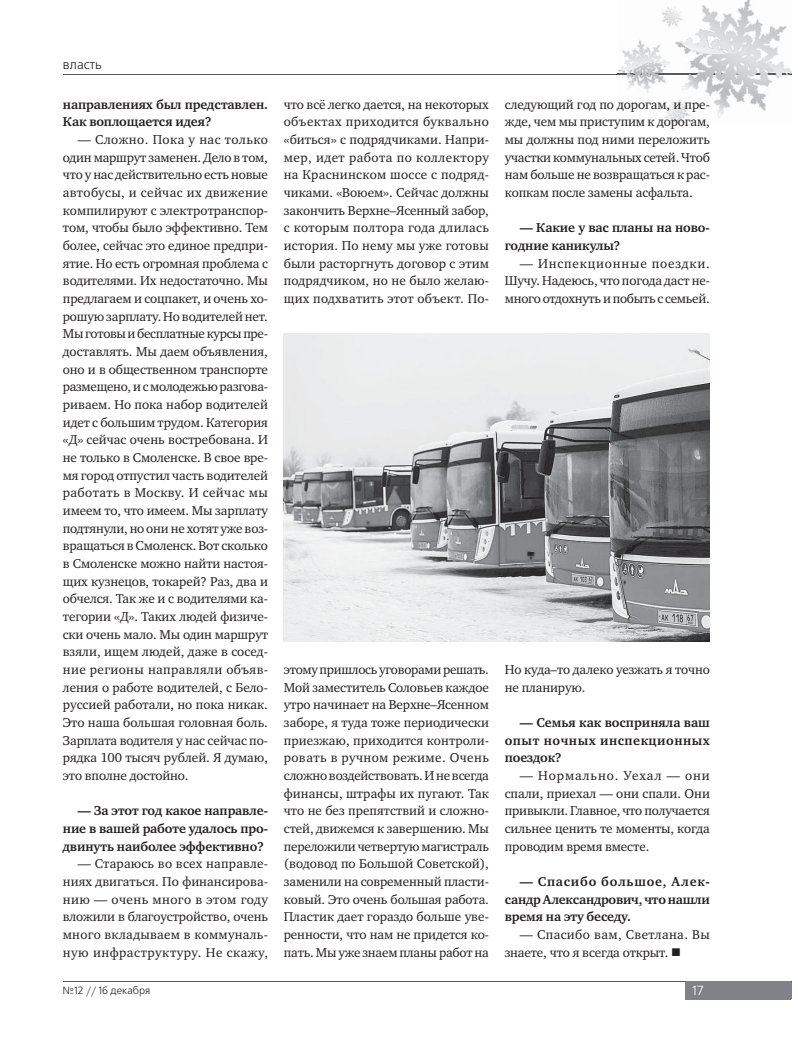
<style>
.page{position:relative;width:798px;height:1063px;background:#fff}
.page>*{position:absolute;margin:0;border:0;box-sizing:border-box;transform-origin:0 0}
.t1{font:13.12px/17.6px "Charter ITC";letter-spacing:-.01em;color:#231f20;text-align:justify}
.t2{font:700 13.12px/17.6px "Charter ITC";letter-spacing:-.01em;color:#231f20;text-align:justify}
.t3{font:13.12px "Free Set C";color:#231f20}
.t4{font:13.12px "Free Set C";color:#fff}
.t5{font:10.5px "Free Set C";color:#231f20}
</style>
<div class="page">
<hr style="left:63px;top:982px;width:727px;height:1px;background:#58595b">
<hr style="left:63px;top:74px;width:727px;height:1px;background:#58595b">
<div style="left:685px;top:982px;width:105px;height:16px;background:#808285"></div>
<div style="left:685px;top:983px;width:105px;height:16px;background:#808285"></div>
<img style="left:617px;top:0;width:173px;height:124px">
<img style="left:617px;top:74px;width:173px;height:1px">
<img style="left:284px;top:333px;width:425px;height:308px">
<p class="t3" style="left:63px;top:59px;width:41px">власть</p>
<p class="t2" style="left:63px;top:96px;width:206px">направлениях был представлен.<br>Как воплощается идея?</p>
<p class="t1" style="left:63px;top:132px;width:206px;text-indent:15px">— Сложно. Пока у нас только один маршрут заменен. Дело в том, что у нас действительно есть новые автобусы, и сейчас их движение компилируют с электротранспор&shy;том, чтобы было эффективно. Тем более, сейчас это единое предпри&shy;ятие. Но есть огромная проблема с водителями. Их недостаточно. Мы предлагаем и соцпакет, и очень хо&shy;рошую зарплату. Но водителей нет.<br>Мы готовы и бесплатные курсы пре&shy;доставлять. Мы даем объявления, оно и в общественном транспорте размещено, и с молодежью разгова&shy;риваем. Но пока набор водителей идет с большим трудом. Категория «Д» сейчас очень востребована. И не только в Смоленске. В свое вре&shy;мя город отпустил часть водителей работать в Москву. И сейчас мы имеем то, что имеем. Мы зарплату подтянули, но они не хотят уже воз&shy;вращаться в Смоленск. Вот сколько в Смоленске можно найти настоя&shy;щих кузнецов, токарей? Раз, два и обчелся. Так же и с водителями ка&shy;тегории «Д». Таких людей физиче&shy;ски очень мало. Мы один маршрут взяли, ищем людей, даже в сосед&shy;ние регионы направляли объяв&shy;ления о работе водителей, с Бело&shy;руссией работали, но пока никак.<br>Это наша большая головная боль.<br>Зарплата водителя у нас сейчас по&shy;рядка 100 тысяч рублей. Я думаю, это вполне достойно.</p>
<p class="t2" style="left:63px;top:803px;width:206px;text-indent:15px">— За этот год какое направле&shy;ние в вашей работе удалось про&shy;двинуть наиболее эффективно?</p>
<p class="t1" style="left:63px;top:856px;width:206px;text-indent:15px">— Стараюсь во всех направле&shy;ниях двигаться. По финансирова&shy;нию — очень много в этом году вложили в благоустройство, очень много вкладываем в коммуналь&shy;ную инфраструктуру. Не скажу,</p>
<p class="t1" style="left:284px;top:96px;width:206px">что всё легко дается, на некоторых объектах приходится буквально «биться» с подрядчиками. Напри&shy;мер, идет работа по коллектору на Краснинском шоссе с подряд&shy;чиками. «Воюем». Сейчас должны закончить Верхне–Ясенный забор, с которым полтора года длилась история. По нему мы уже готовы были расторгнуть договор с этим подрядчиком, но не было желаю&shy;щих подхватить этот объект. По-</p>
<p class="t1" style="left:504px;top:96px;width:206px">следующий год по дорогам, и пре&shy;жде, чем мы приступим к дорогам, мы должны под ними переложить участки коммунальных сетей. Чтоб нам больше не возвращаться к рас&shy;копкам после замены асфальта.</p>
<p class="t2" style="left:504px;top:220px;width:206px;text-indent:15px">— Какие у вас планы на ново&shy;годние каникулы?</p>
<p class="t1" style="left:504px;top:255px;width:206px;text-indent:15px">— Инспекционные поездки.<br>Шучу. Надеюсь, что погода даст не&shy;много отдохнуть и побыть с семьей.</p>
<p class="t1" style="left:284px;top:661px;width:206px">этому пришлось уговорами решать.<br>Мой заместитель Соловьев каждое утро начинает на Верхне–Ясенном заборе, я туда тоже периодически приезжаю, приходится контроли&shy;ровать в ручном режиме. Очень сложно воздействовать. И не всегда финансы, штрафы их пугают. Так что не без препятствий и сложно&shy;стей, движемся к завершению. Мы переложили четвертую магистраль (водовод по Большой Советской), заменили на современный пласти&shy;ковый. Это очень большая работа.<br>Пластик дает гораздо больше уве&shy;ренности, что нам не придется ко&shy;пать. Мы уже знаем планы работ на</p>
<p class="t1" style="left:504px;top:661px;width:206px">Но куда–то далеко уезжать я точно не планирую.</p>
<p class="t2" style="left:504px;top:714px;width:206px;text-indent:15px">— Семья как восприняла ваш опыт ночных инспекционных поездок?</p>
<p class="t1" style="left:504px;top:767px;width:206px;text-indent:15px">— Нормально. Уехал — они спали, приехал — они спали. Они привыкли. Главное, что получается сильнее ценить те моменты, когда проводим время вместе.</p>
<p class="t2" style="left:504px;top:873px;width:206px;text-indent:15px">— Спасибо большое, Алек&shy;сандр Александрович, что нашли время на эту беседу.</p>
<p class="t1" style="left:504px;top:926px;width:206px;text-indent:15px">— Спасибо вам, Светлана. Вы знаете, что я всегда открыт.</p>
<p class="t5" style="left:62px;top:986px;width:89px">№12 // 16 декабря</p>
<p class="t4" style="left:691px;top:983px;width:12px">17</p>
<p class="t4" style="left:692px;top:985px;width:12px">17</p>
</div>
